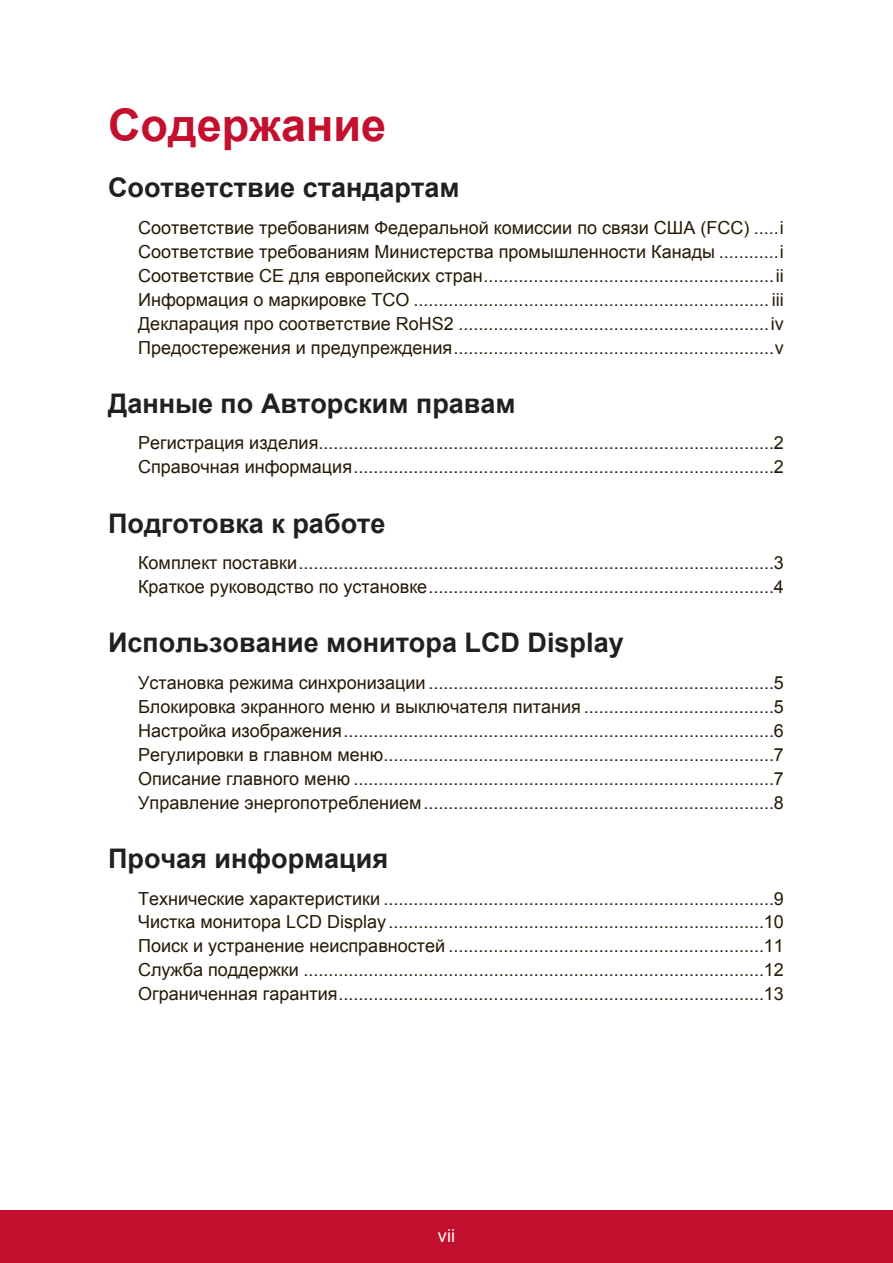
<style>
.page{position:relative;width:893px;height:1263px;background:#fff}
.page>*{position:absolute;margin:0;border:0;box-sizing:border-box;transform-origin:0 0}
.t1{font:700 45px "Arial";color:#c3102f}
.t2{font:700 27px "Arial";color:#231f20}
.t3{font:18px/24px "Arial";color:#251a05;text-align:justify}
.t4{font:18px "Arial";color:#fff}
</style>
<div class="page">
<div style="left:0;top:1210px;width:892px;height:53px;background:#c3102f"></div>
<h1 class="t1" style="left:108px;top:95px;width:279px">Содержание</h1>
<h2 class="t2" style="left:108px;top:170px;width:352px">Соответствие стандартам</h2>
<p class="t3" style="left:138px;top:216px;width:647px">Соответствие требованиям Федеральной комиссии по связи США (FCC) .....i Соответствие требованиям Министерства промышленности Канады ............i Соответствие СЕ для европейских стран..........................................................ii Информация о маркировке TCO ....................................................................... iii Декларация про соответствие RoHS2 ..............................................................iv Предостережения и предупреждения................................................................v</p>
<h2 class="t2" style="left:108px;top:385px;width:409px">Данные по Авторским правам</h2>
<p class="t3" style="left:138px;top:431px;width:647px">Регистрация изделия...........................................................................................2<br>Справочная информация....................................................................................2</p>
<h2 class="t2" style="left:108px;top:505px;width:279px">Подготовка к работе</h2>
<p class="t3" style="left:138px;top:551px;width:647px">Комплект поставки...............................................................................................3<br>Краткое руководство по установке.....................................................................4</p>
<h2 class="t2" style="left:108px;top:625px;width:517px">Использование монитора LCD Display</h2>
<p class="t3" style="left:138px;top:671px;width:646px">Установка режима синхронизации .....................................................................5<br>Блокировка экранного меню и выключателя питания ......................................5<br>Настройка изображения......................................................................................6<br>Регулировки в главном меню..............................................................................7<br>Описание главного меню ....................................................................................7<br>Управление энергопотреблением......................................................................8</p>
<h2 class="t2" style="left:108px;top:840px;width:281px">Прочая информация</h2>
<p class="t3" style="left:138px;top:886px;width:646px">Технические характеристики ..............................................................................9<br>Чистка монитора LCD Display...........................................................................10<br>Поиск и устранение неисправностей ...............................................................11<br>Служба поддержки ............................................................................................12<br>Ограниченная гарантия.....................................................................................13</p>
<p class="t4" style="left:438px;top:1223px;width:18px">vii</p>
</div>
